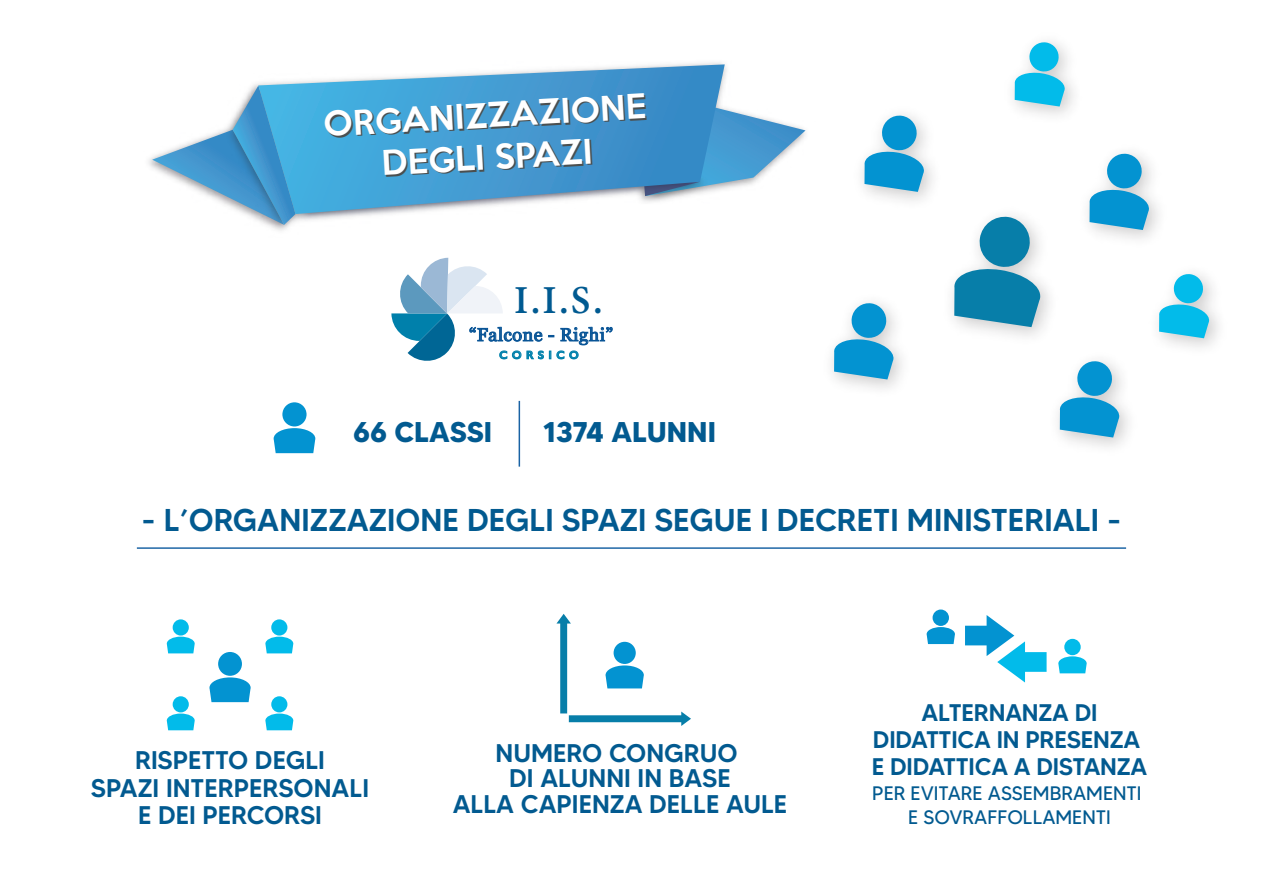
<style>
.page{position:relative;width:1263px;height:893px;background:#fff}
.page>*{position:absolute;margin:0;border:0;box-sizing:border-box;transform-origin:0 0}
.t1{font:700 43.05px "Adobe Devanagari";color:#005a91}
.t2{font:500 31.5px "MADETOMMY";color:#025a90}
.t3{font:500 31.05px/42px "Keep Calm";color:#fff;text-align:center}
.t4{font:700 28.5px "MADETOMMY";color:#025a90}
.t5{font:500 25.5px/27px "MADETOMMY";color:#025a90;text-align:center}
.t6{font:500 24px/27px "MADETOMMY";letter-spacing:-.01em;color:#025a90;text-align:center}
.t7{font:19.5px/24px "MADETOMMY";color:#025a90;text-align:center}
.t8{font:18.15px "Georgia";letter-spacing:.025em;color:#085496}
.t9{font:600 11.4px "Gill Sans";letter-spacing:.395em;color:#0080ab}
</style>
<div class="page">
<svg style="left:768px;top:119px;width:37px;height:52px"></svg>
<svg style="left:152px;top:133px;width:64px;height:67px"></svg>
<img style="left:216px;top:62px;width:552px;height:196px">
<svg style="left:258px;top:64px;width:467px;height:150px;background:#5eaad7"></svg>
<img style="left:831px;top:54px;width:388px;height:393px">
<svg style="left:864px;top:114px;width:61px;height:78px"></svg>
<svg style="left:1060px;top:360px;width:60px;height:78px"></svg>
<svg style="left:834px;top:302px;width:61px;height:77px"></svg>
<svg style="left:1089px;top:153px;width:61px;height:77px"></svg>
<svg style="left:954px;top:215px;width:88px;height:112px"></svg>
<svg style="left:1015px;top:41px;width:51px;height:66px"></svg>
<svg style="left:1159px;top:273px;width:51px;height:65px"></svg>
<svg style="left:391px;top:258px;width:222px;height:103px"></svg>
<hr style="left:519px;top:401px;width:1px;height:66px;background:#1a63a4">
<svg style="left:274px;top:428px;width:41px;height:25px"></svg>
<div style="left:282px;top:402px;width:25px;height:24px;background:#0393d1;border-radius:50%"></div>
<hr style="left:137px;top:547px;width:989px;height:2px;background:#1a63a4">
<svg style="left:209px;top:677px;width:42px;height:25px"></svg>
<div style="left:218px;top:652px;width:24px;height:24px;background:#0393d1;border-radius:50%"></div>
<svg style="left:167px;top:637px;width:28px;height:16px"></svg>
<div style="left:173px;top:619px;width:16px;height:16px;background:#02bbea;border-radius:50%"></div>
<svg style="left:265px;top:637px;width:28px;height:16px"></svg>
<div style="left:271px;top:619px;width:16px;height:16px;background:#02bbea;border-radius:50%"></div>
<svg style="left:167px;top:713px;width:28px;height:17px"></svg>
<div style="left:173px;top:696px;width:16px;height:16px;background:#02bbea;border-radius:50%"></div>
<svg style="left:265px;top:713px;width:28px;height:17px"></svg>
<div style="left:271px;top:696px;width:16px;height:16px;background:#02bbea;border-radius:50%"></div>
<svg style="left:556px;top:614px;width:135px;height:112px"></svg>
<div style="left:614px;top:642px;width:22px;height:22px;background:#0393d1;border-radius:50%"></div>
<svg style="left:965px;top:615px;width:81px;height:67px"></svg>
<svg style="left:927px;top:627px;width:28px;height:17px"></svg>
<div style="left:932px;top:609px;width:17px;height:17px;background:#0393d1;border-radius:50%"></div>
<svg style="left:1058px;top:656px;width:29px;height:17px"></svg>
<div style="left:1064px;top:639px;width:17px;height:16px;background:#02bbea;border-radius:50%"></div>
<p class="t3" style="left:322px;top:100px;width:324px;rotate:-3deg">ORGANIZZAZIONE<br>DEGLI SPAZI</p>
<h1 class="t1" style="left:514px;top:276px;width:90px">I.I.S.</h1>
<p class="t8" style="left:469px;top:321px;width:145px">“Falcone - Righi”</p>
<p class="t9" style="left:499px;top:348px;width:81px">CORSICO</p>
<p class="t4" style="left:353px;top:415px;width:140px">66 CLASSI</p>
<p class="t4" style="left:543px;top:415px;width:174px">1374 ALUNNI</p>
<p class="t2" style="left:142px;top:500px;width:981px">- L’ORGANIZZAZIONE DEGLI SPAZI SEGUE I DECRETI MINISTERIALI -</p>
<p class="t5" style="left:91px;top:747px;width:280px">RISPETTO DEGLI<br>SPAZI INTERPERSONALI<br>E DEI PERCORSI</p>
<p class="t5" style="left:453px;top:740px;width:336px;line-height:25.5px">NUMERO CONGRUO<br>DI ALUNNI IN BASE<br>ALLA CAPIENZA DELLE AULE</p>
<p class="t6" style="left:872px;top:699px;width:277px">ALTERNANZA DI<br>DIDATTICA IN PRESENZA<br>E DIDATTICA A DISTANZA</p>
<p class="t7" style="left:872px;top:780px;width:271px">PER EVITARE ASSEMBRAMENTI<br>E SOVRAFFOLLAMENTI</p>
</div>
